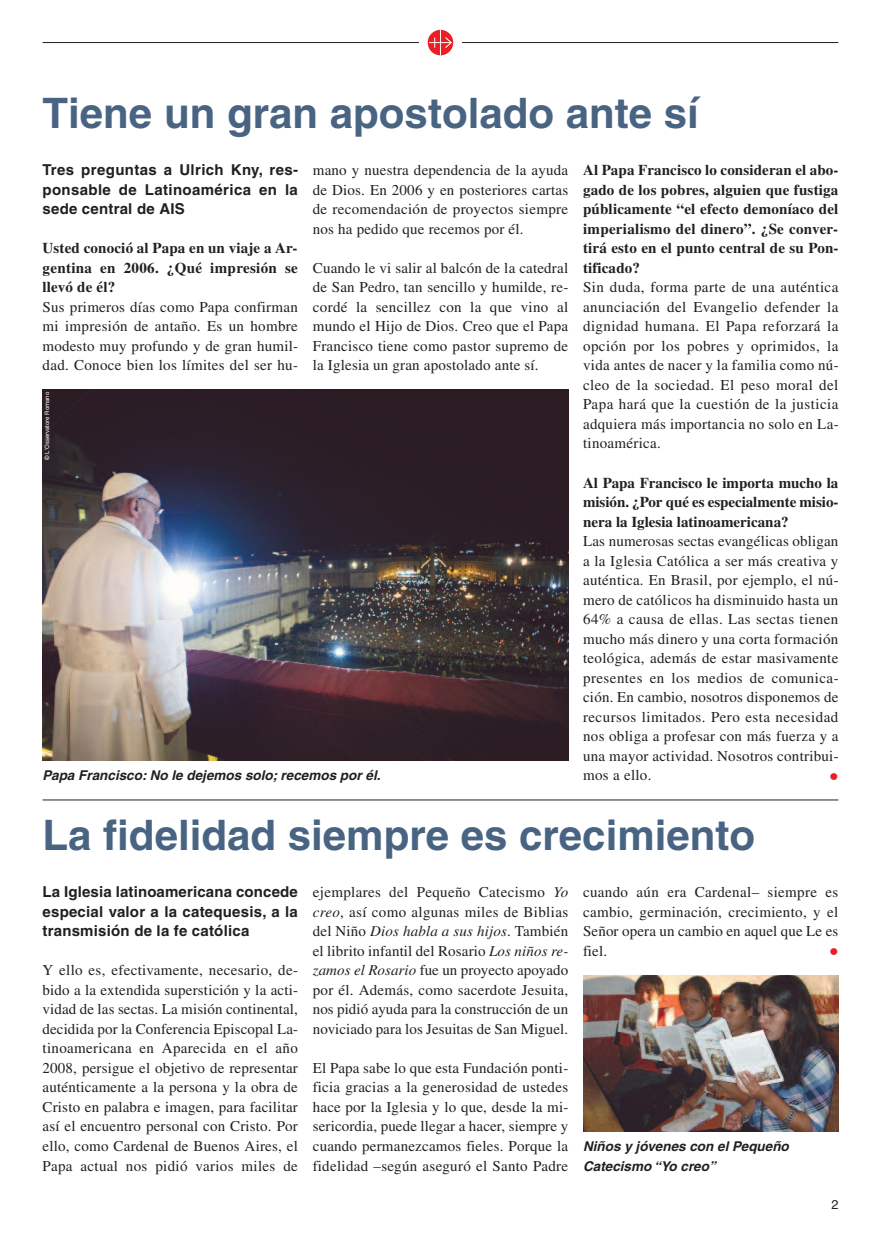
<style>
.page{position:relative;width:881px;height:1234px;background:#fff}
.page>*{position:absolute;margin:0;border:0;box-sizing:border-box;transform-origin:0 0}
.t1{font:700 42px "Helvetica";color:#496483}
.t2{font:25.5px "Times";color:#ee1d23}
.t3{font:15px/19.5px "Times";letter-spacing:.015em;color:#231f20;text-align:justify}
.t4{font:700 15px/19.5px "Times";letter-spacing:.01em;color:#231f20;text-align:justify}
.t5{font:700 15px/19.5px "Helvetica";letter-spacing:.015em;color:#231f20;text-align:justify}
.t6{font:italic 700 13.5px/19.5px "Helvetica";color:#231f20}
.t7{font:12.75px "Helvetica";color:#231f20}
.t8{font:6px "Helvetica";color:#fff}
.s1{font-style:italic}
</style>
<div class="page">
<hr style="left:43px;top:42px;width:795px;height:1px;background:#231f20">
<hr style="left:43px;top:799px;width:795px;height:1px;background:#231f20">
<div style="left:419px;top:21px;width:42px;height:43px;background:#fff"></div>
<svg style="left:427px;top:30px;width:26px;height:25px"></svg>
<svg style="left:429px;top:30px;width:23px;height:25px"></svg>
<img style="left:43px;top:390px;width:525px;height:370px">
<img style="left:583px;top:975px;width:255px;height:156px">
<h1 class="t1" style="left:43px;top:98px;width:657px">Tiene un gran apostolado ante sí</h1>
<p class="t5" style="left:43px;top:162px;width:257px">Tres preguntas a Ulrich Kny, res&shy;ponsable de Latinoamérica en la sede central de AIS</p>
<p class="t4" style="left:43px;top:240px;width:257px">Usted conoció al Papa en un viaje a Ar&shy;gentina en 2006. ¿Qué impresión se llevó de él?</p>
<p class="t3" style="left:43px;top:298px;width:257px">Sus primeros días como Papa confirman mi impresión de antaño. Es un hombre modesto muy profundo y de gran humil&shy;dad. Conoce bien los límites del ser hu-</p>
<p class="t4" style="left:583px;top:162px;width:257px">Al Papa Francisco lo consideran el abo&shy;gado de los pobres, alguien que fustiga públicamente “el efecto demoníaco del imperialismo del dinero”. ¿Se conver&shy;tirá esto en el punto central de su Pon&shy;tificado?</p>
<p class="t3" style="left:583px;top:279px;width:257px">Sin duda, forma parte de una auténtica anunciación del Evangelio defender la dignidad humana. El Papa reforzará la opción por los pobres y oprimidos, la vida antes de nacer y la familia como nú&shy;cleo de la sociedad. El peso moral del Papa hará que la cuestión de la justicia adquiera más importancia no solo en La&shy;tinoamérica.</p>
<p class="t4" style="left:583px;top:474px;width:257px">Al Papa Francisco le importa mucho la misión. ¿Por qué es especialmente misio&shy;nera la Iglesia latinoamericana?</p>
<p class="t3" style="left:583px;top:532px;width:257px">Las numerosas sectas evangélicas obligan a la Iglesia Católica a ser más creativa y auténtica. En Brasil, por ejemplo, el nú&shy;mero de católicos ha disminuido hasta un 64% a causa de ellas. Las sectas tienen mucho más dinero y una corta formación teológica, además de estar masivamente presentes en los medios de comunica&shy;ción. En cambio, nosotros disponemos de recursos limitados. Pero esta necesidad nos obliga a profesar con más fuerza y a una mayor actividad. Nosotros contribui&shy;mos a ello.</p>
<p class="t3" style="left:313px;top:162px;width:257px">mano y nuestra dependencia de la ayuda de Dios. En 2006 y en posteriores cartas de recomendación de proyectos siempre nos ha pedido que recemos por él.</p>
<p class="t3" style="left:313px;top:259px;width:257px">Cuando le vi salir al balcón de la catedral de San Pedro, tan sencillo y humilde, re&shy;cordé la sencillez con la que vino al mundo el Hijo de Dios. Creo que el Papa Francisco tiene como pastor supremo de la Iglesia un gran apostolado ante sí.</p>
<p class="t8" style="left:45px;top:460px;width:69px;rotate:-90deg">© L’Osservatore Romano</p>
<p class="t6" style="left:43px;top:766px;width:339px">Papa Francisco: No le dejemos solo; recemos por él.</p>
<h2 class="t2" style="left:829px;top:767px;width:10px">•</h2>
<h1 class="t1" style="left:43px;top:820px;width:713px">La fidelidad siempre es crecimiento</h1>
<p class="t5" style="left:43px;top:883px;width:257px">La Iglesia latinoamericana concede especial valor a la catequesis, a la transmisión de la fe católica</p>
<p class="t3" style="left:43px;top:961px;width:257px">Y ello es, efectivamente, necesario, de&shy;bido a la extendida superstición y la acti&shy;vidad de las sectas. La misión continental, decidida por la Conferencia Episcopal La&shy;tinoamericana en Aparecida en el año 2008, persigue el objetivo de representar auténticamente a la persona y la obra de Cristo en palabra e imagen, para facilitar así el encuentro personal con Cristo. Por ello, como Cardenal de Buenos Aires, el Papa actual nos pidió varios miles de</p>
<p class="t3" style="left:313px;top:883px;width:257px">ejemplares del Pequeño Catecismo <span class="s1">Yo creo</span>, así como algunas miles de Biblias del Niño <span class="s1">Dios habla a sus hijos</span>. También el librito infantil del Rosario <span class="s1">Los niños re&shy;zamos el Rosario</span> fue un proyecto apoyado por él. Además, como sacerdote Jesuita, nos pidió ayuda para la construcción de un noviciado para los Jesuitas de San Miguel.</p>
<p class="t3" style="left:313px;top:1059px;width:257px">El Papa sabe lo que esta Fundación ponti&shy;ficia gracias a la generosidad de ustedes hace por la Iglesia y lo que, desde la mi&shy;sericordia, puede llegar a hacer, siempre y cuando permanezcamos fieles. Porque la fidelidad –según aseguró el Santo Padre</p>
<p class="t3" style="left:583px;top:883px;width:257px">cuando aún era Cardenal– siempre es cambio, germinación, crecimiento, y el Señor opera un cambio en aquel que Le es fiel.</p>
<h2 class="t2" style="left:829px;top:942px;width:10px">•</h2>
<p class="t6" style="left:583px;top:1137px;width:207px">Niños y jóvenes con el Pequeño<br>Catecismo “Yo creo”</p>
<p class="t7" style="left:831px;top:1198px;width:9px">2</p>
</div>
